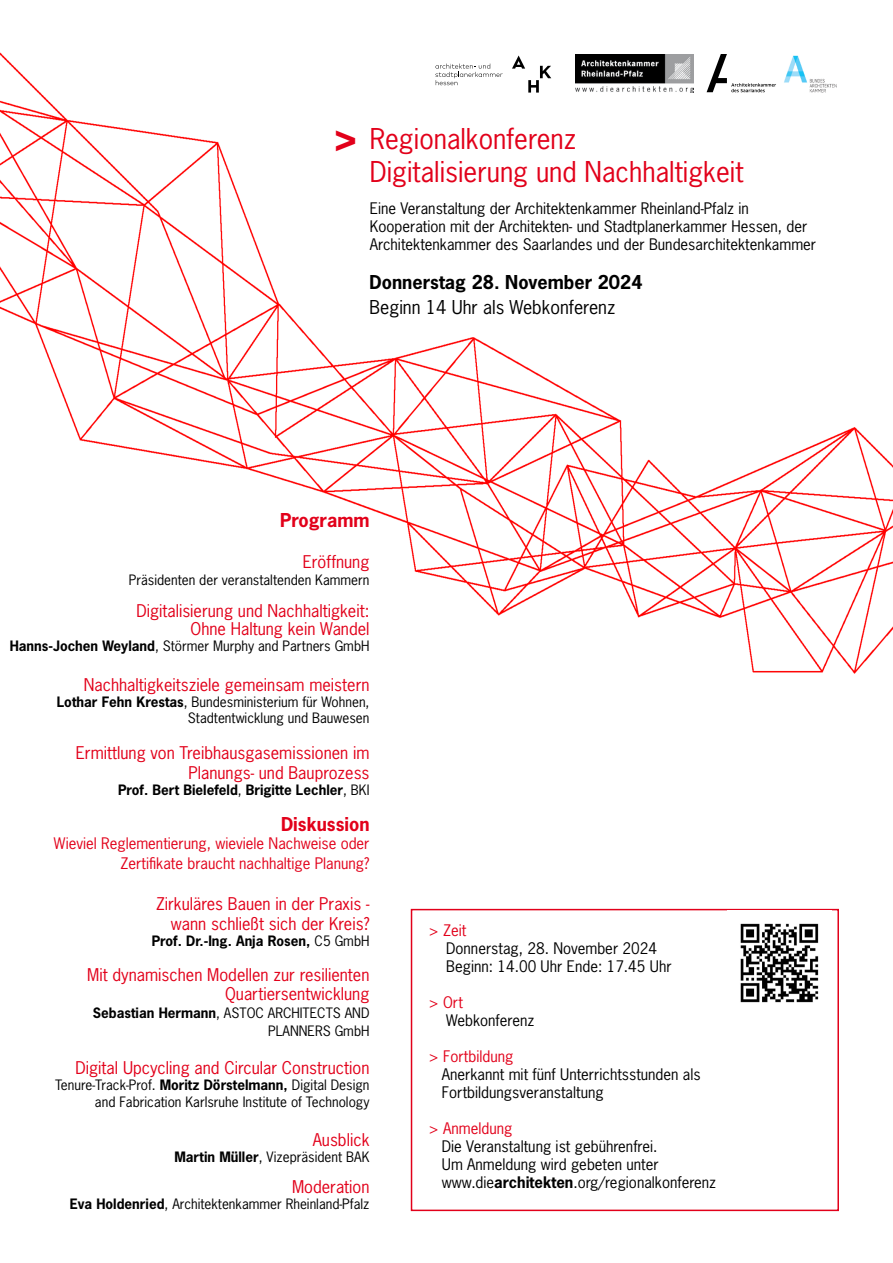
<style>
.page{position:relative;width:893px;height:1263px;background:#fff}
.page>*{position:absolute;margin:0;border:0;box-sizing:border-box;transform-origin:0 0}
.t1{font:700 45px "News Gothic LT";color:#e2001a}
.t2{font:27px/32.4px "News Gothic LT";color:#e2001a}
.t3{font:18px "News Gothic LT";color:#000}
.t4{font:700 18px "News Gothic LT";color:#000}
.t5{font:700 18px "News Gothic LT";color:#e2001a}
.t6{font:16.5px/19.8px "News Gothic LT";color:#e2001a;text-align:right}
.t7{font:15px/18px "News Gothic LT";color:#000}
.t8{font:15px/19.8px "News Gothic LT";color:#e2001a;text-align:right}
.t9{font:13.5px/16.2px "News Gothic LT";color:#000;text-align:right}
.t10{font:700 13.5px "News Gothic LT";color:#000}
.s1{font-weight:700}
.s2{font-weight:400}
</style>
<div class="page">
<img style="left:0;top:52px;width:893px;height:622px">
<img style="left:778px;top:52px;width:64px;height:46px">
<div style="left:411px;top:909px;width:428px;height:302px;border:2px solid #e2001a"></div>
<img style="left:576px;top:54px;width:117px;height:38px">
<svg style="left:435px;top:64px;width:68px;height:21px"></svg>
<svg style="left:512px;top:55px;width:39px;height:38px"></svg>
<svg style="left:707px;top:54px;width:69px;height:38px"></svg>
<img style="left:727px;top:911px;width:105px;height:92px">
<h1 class="t1" style="left:332px;top:105px;width:28px">&gt;</h1>
<h2 class="t2" style="left:370px;top:123px;width:375px">Regionalkonferenz<br>Digitalisierung und Nachhaltigkeit</h2>
<p class="t7" style="left:370px;top:199px;width:448px">Eine Veranstaltung der Architektenkammer Rheinland-Pfalz in<br>Kooperation mit der Architekten- und Stadtplanerkammer Hessen, der<br>Architektenkammer des Saarlandes und der Bundesarchitektenkammer</p>
<p class="t4" style="left:369px;top:270px;width:275px">Donnerstag 28. November 2024</p>
<p class="t3" style="left:369px;top:296px;width:247px">Beginn 14 Uhr als Webkonferenz</p>
<p class="t5" style="left:280px;top:508px;width:91px">Programm</p>
<p class="t6" style="left:303px;top:552px;width:68px">Eröffnung</p>
<p class="t9" style="left:129px;top:571px;width:242px">Präsidenten der veranstaltenden Kammern</p>
<p class="t6" style="left:136px;top:602px;width:235px;line-height:18px">Digitalisierung und Nachhaltigkeit:<br>Ohne Haltung kein Wandel</p>
<p class="t9" style="left:10px;top:638px;width:361px"><span class="s1">Hanns-Jochen Weyland</span>, Störmer Murphy and Partners GmbH</p>
<p class="t6" style="left:84px;top:674px;width:287px">Nachhaltigkeitsziele gemeinsam meistern</p>
<p class="t9" style="left:57px;top:694px;width:314px"><span class="s1">Lothar Fehn Krestas</span>, Bundesministerium für Wohnen,<br>Stadtentwicklung und Bauwesen</p>
<p class="t6" style="left:76px;top:743px;width:295px">Ermittlung von Treibhausgasemissionen im<br>Planungs- und Bauprozess</p>
<p class="t10" style="left:118px;top:781px;width:253px">Prof. Bert Bielefeld<span class="s2">,</span> Brigitte Lechler<span class="s2">, BKI</span></p>
<p class="t5" style="left:281px;top:812px;width:90px">Diskussion</p>
<p class="t8" style="left:54px;top:833px;width:317px">Wieviel Reglementierung, wieviele Nachweise oder<br>Zertifikate braucht nachhaltige Planung?</p>
<p class="t6" style="left:156px;top:894px;width:215px">Zirkuläres Bauen in der Praxis - wann schließt sich der Kreis?</p>
<p class="t10" style="left:152px;top:932px;width:219px">Prof. Dr.-Ing. Anja Rosen, <span class="s2">C5 GmbH</span></p>
<p class="t6" style="left:87px;top:964px;width:284px">Mit dynamischen Modellen zur resilienten<br>Quartiersentwicklung</p>
<p class="t9" style="left:93px;top:1004px;width:278px;line-height:18px"><span class="s1">Sebastian Hermann</span>, ASTOC ARCHITECTS AND<br>PLANNERS GmbH</p>
<p class="t6" style="left:76px;top:1058px;width:295px">Digital Upcycling and Circular Construction</p>
<p class="t9" style="left:55px;top:1077px;width:316px">Tenure-Track-Prof. <span class="s1">Moritz Dörstelmann,</span> Digital Design and Fabrication Karlsruhe Institute of Technology</p>
<p class="t6" style="left:313px;top:1130px;width:58px">Ausblick</p>
<p class="t9" style="left:174px;top:1149px;width:197px"><span class="s1">Martin Müller</span>, Vizepräsident BAK</p>
<p class="t6" style="left:292px;top:1177px;width:79px">Moderation</p>
<p class="t9" style="left:70px;top:1196px;width:301px"><span class="s1">Eva Holdenried</span>, Architektenkammer Rheinland-Pfalz</p>
<p class="t8" style="left:429px;top:920px;width:39px">&gt; Zeit</p>
<p class="t7" style="left:446px;top:939px;width:227px">Donnerstag, 28. November 2024<br>Beginn: 14.00 Uhr Ende: 17.45 Uhr</p>
<p class="t8" style="left:429px;top:992px;width:36px">&gt; Ort</p>
<p class="t7" style="left:446px;top:1011px;width:90px">Webkonferenz</p>
<p class="t8" style="left:429px;top:1046px;width:86px">&gt; Fortbildung</p>
<p class="t7" style="left:442px;top:1065px;width:260px">Anerkannt mit fünf Unterrichtsstunden als<br>Fortbildungsveranstaltung</p>
<p class="t8" style="left:429px;top:1118px;width:85px">&gt; Anmeldung</p>
<p class="t7" style="left:442px;top:1137px;width:276px">Die Veranstaltung ist gebührenfrei.<br>Um Anmeldung wird gebeten unter www.die<span class="s1">architekten</span>.org/regionalkonferenz</p>
</div>
